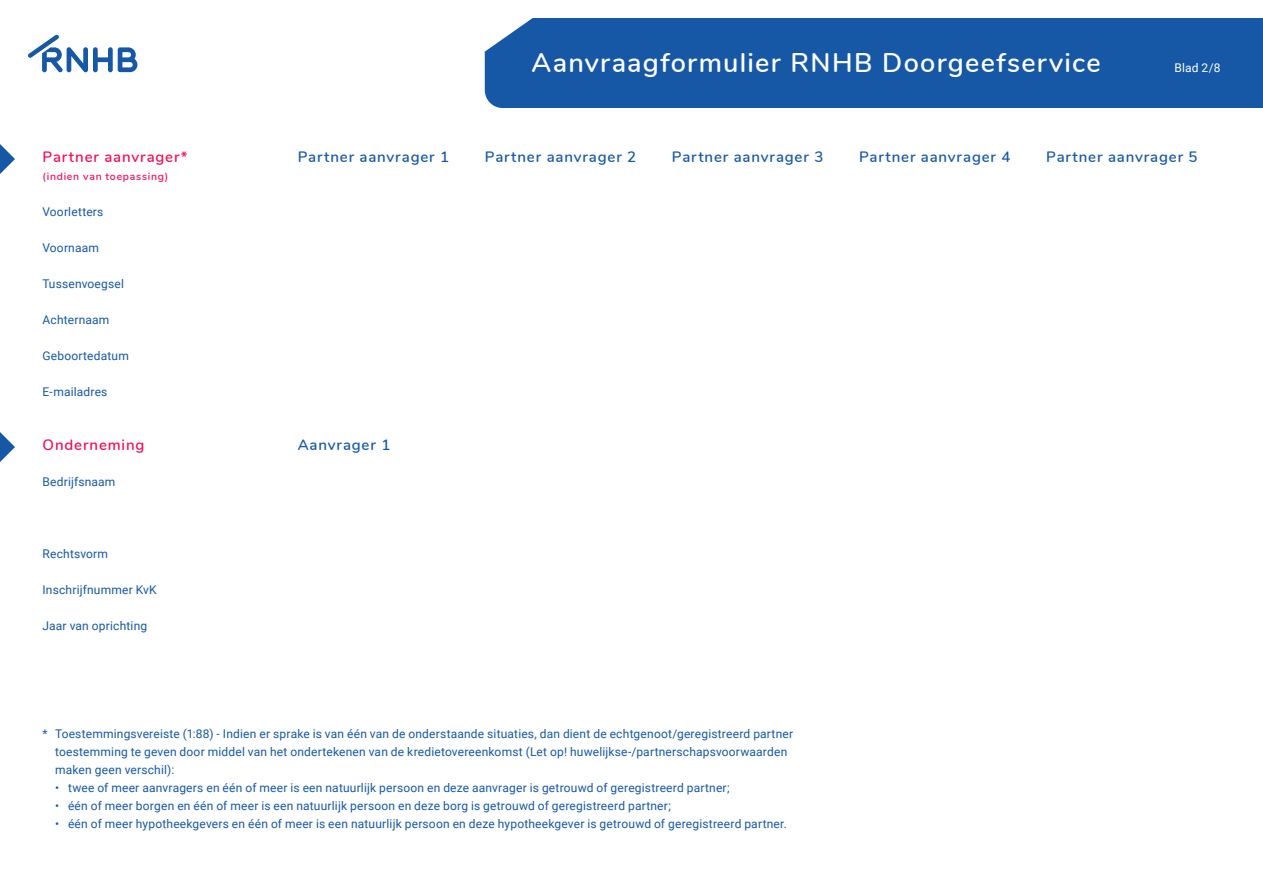
<style>
.page{position:relative;width:1263px;height:893px;background:#fff}
.page>*{position:absolute;margin:0;border:0;box-sizing:border-box;transform-origin:0 0}
.t1{font:600 27px "Nunito";letter-spacing:.05em;color:#fff}
.t2{font:600 15px "Nunito";letter-spacing:.055em;color:#1658a6}
.t3{font:600 15px "Nunito";letter-spacing:.055em;color:#f40d54}
.t4{font:12px/18px "Roboto";letter-spacing:.015em;color:#1658a6}
.t5{font:12px "Roboto";color:#fff}
.t6{font:600 10.5px "Nunito";letter-spacing:.07em;color:#f40d54}
</style>
<div class="page">
<div style="left:485px;top:18px;width:778px;height:90px;background:#1658a6"></div>
<svg style="left:28px;top:34px;width:109px;height:39px"></svg>
<svg style="left:0;top:144px;width:15px;height:30px"></svg>
<svg style="left:0;top:432px;width:15px;height:30px"></svg>
<p class="t3" style="left:43px;top:146px;width:147px">Partner aanvrager*</p>
<p class="t6" style="left:43px;top:169px;width:127px">(indien van toepassing)</p>
<p class="t4" style="left:43px;top:202px;width:62px">Voorletters</p>
<p class="t4" style="left:43px;top:238px;width:58px">Voornaam</p>
<p class="t4" style="left:43px;top:274px;width:83px">Tussenvoegsel</p>
<p class="t4" style="left:43px;top:310px;width:68px">Achternaam</p>
<p class="t4" style="left:43px;top:346px;width:88px">Geboortedatum</p>
<p class="t4" style="left:43px;top:382px;width:66px">E-mailadres</p>
<p class="t3" style="left:43px;top:434px;width:103px">Onderneming</p>
<p class="t4" style="left:43px;top:472px;width:74px">Bedrijfsnaam</p>
<p class="t4" style="left:43px;top:544px;width:67px">Rechtsvorm</p>
<p class="t4" style="left:43px;top:580px;width:116px">Inschrijfnummer KvK</p>
<p class="t4" style="left:43px;top:616px;width:106px">Jaar van oprichting</p>
<h1 class="t1" style="left:531px;top:43px;width:571px">Aanvraagformulier RNHB Doorgeefservice</h1>
<p class="t5" style="left:1174px;top:59px;width:48px">Blad 2/8</p>
<p class="t2" style="left:298px;top:146px;width:153px">Partner aanvrager 1</p>
<p class="t2" style="left:485px;top:146px;width:153px">Partner aanvrager 2</p>
<p class="t2" style="left:672px;top:146px;width:153px">Partner aanvrager 3</p>
<p class="t2" style="left:859px;top:146px;width:153px">Partner aanvrager 4</p>
<p class="t2" style="left:1046px;top:146px;width:153px">Partner aanvrager 5</p>
<p class="t2" style="left:298px;top:434px;width:94px">Aanvrager 1</p>
<p class="t4" style="left:55px;top:724px;width:739px;text-indent:-13px">* Toestemmingsvereiste (1:88) - Indien er sprake is van één van de onderstaande situaties, dan dient de echtgenoot/geregistreerd partner toestemming te geven door middel van het ondertekenen van de kredietovereenkomst (Let op! huwelijkse-/partnerschapsvoorwaarden maken geen verschil):</p>
<p class="t4" style="left:55px;top:778px;width:676px">• twee of meer aanvragers en één of meer is een natuurlijk persoon en deze aanvrager is getrouwd of geregistreerd partner;</p>
<p class="t4" style="left:55px;top:796px;width:617px">• één of meer borgen en één of meer is een natuurlijk persoon en deze borg is getrouwd of geregistreerd partner;</p>
<p class="t4" style="left:55px;top:814px;width:733px">• één of meer hypotheekgevers en één of meer is een natuurlijk persoon en deze hypotheekgever is getrouwd of geregistreerd partner.</p>
</div>
